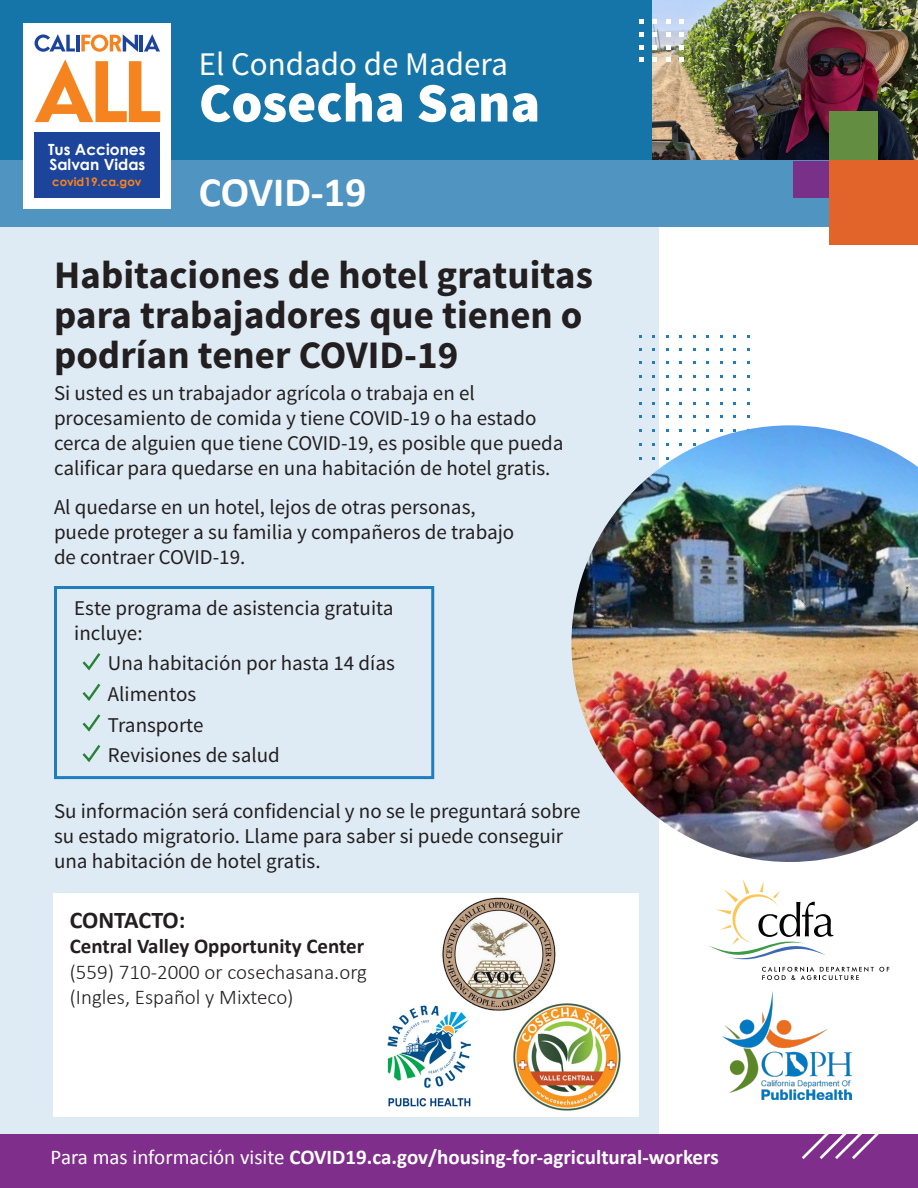
<style>
.page{position:relative;width:918px;height:1188px;background:#fff}
.page>*{position:absolute;margin:0;border:0;box-sizing:border-box;transform-origin:0 0}
.t1{font:900 55.5px "Source Sans Pro";color:#fff}
.t2{font:700 42px "Calibri";color:#fff}
.t3{font:700 39px "Source Sans Pro";color:#231f20}
.t4{font:33px "Source Sans Pro";color:#fff}
.t5{font:700 24px "Calibri";letter-spacing:-.005em;color:#231f20}
.t6{font:21px/25.2px "Source Sans Pro";color:#231f20}
.t7{font:300 21px/25.2px "Calibri";color:#231f20}
.t8{font:700 21px "Calibri";color:#fff}
.t9{font:700 15.45px/15.5px "Century Gothic";color:#fff}
.t10{font:700 11.85px "Century Gothic";color:#f58420}
.s1{font-weight:700}
.s2{font-weight:400}
</style>
<div class="page">
<div style="left:0;top:0;width:918px;height:161px;background:#1675a8"></div>
<img style="left:652px;top:0;width:266px;height:160px">
<div style="left:0;top:160px;width:659px;height:1028px;background:#dfebf4"></div>
<div style="left:0;top:160px;width:918px;height:67px;background:#5094c2"></div>
<div style="left:793px;top:161px;width:36px;height:37px;background:#783089"></div>
<div style="left:829px;top:111px;width:49px;height:50px;background:#638d41"></div>
<div style="left:829px;top:161px;width:89px;height:84px;background:#e3642a"></div>
<div style="left:0;top:1134px;width:918px;height:54px;background:#7f2f8b"></div>
<div style="left:53px;top:893px;width:585px;height:223px;background:#fff"></div>
<svg style="left:639px;top:20px;width:5px;height:4px"></svg>
<svg style="left:652px;top:20px;width:5px;height:4px"></svg>
<svg style="left:666px;top:20px;width:5px;height:4px"></svg>
<svg style="left:679px;top:20px;width:5px;height:4px"></svg>
<svg style="left:639px;top:32px;width:5px;height:5px"></svg>
<svg style="left:652px;top:32px;width:5px;height:5px"></svg>
<svg style="left:666px;top:32px;width:5px;height:5px"></svg>
<svg style="left:679px;top:32px;width:5px;height:5px"></svg>
<svg style="left:639px;top:45px;width:5px;height:4px"></svg>
<svg style="left:652px;top:45px;width:5px;height:4px"></svg>
<svg style="left:666px;top:45px;width:5px;height:4px"></svg>
<svg style="left:679px;top:45px;width:5px;height:4px"></svg>
<svg style="left:639px;top:58px;width:5px;height:4px"></svg>
<svg style="left:652px;top:58px;width:5px;height:4px"></svg>
<svg style="left:666px;top:58px;width:5px;height:4px"></svg>
<svg style="left:679px;top:58px;width:5px;height:4px"></svg>
<img style="left:723px;top:992px;width:129px;height:108px">
<img style="left:571px;top:425px;width:347px;height:437px">
<svg style="left:82px;top:653px;width:18px;height:17px"></svg>
<svg style="left:82px;top:684px;width:18px;height:17px"></svg>
<svg style="left:82px;top:714px;width:18px;height:18px"></svg>
<svg style="left:82px;top:745px;width:18px;height:17px"></svg>
<svg style="left:802px;top:1134px;width:77px;height:25px"></svg>
<svg style="left:708px;top:879px;width:181px;height:101px"></svg>
<div style="left:54px;top:586px;width:380px;height:193px;border:3px solid #1e7dbd"></div>
<div style="left:24px;top:23px;width:147px;height:186px;background:#fff"></div>
<div style="left:35px;top:132px;width:125px;height:66px;background:#1d449b"></div>
<svg style="left:35px;top:59px;width:125px;height:63px"></svg>
<svg style="left:35px;top:34px;width:40px;height:18px"></svg>
<hr style="left:76px;top:35px;width:3px;height:16px;background:#1d449b">
<svg style="left:81px;top:34px;width:57px;height:18px"></svg>
<hr style="left:140px;top:35px;width:3px;height:16px;background:#1d449b">
<svg style="left:144px;top:34px;width:16px;height:17px"></svg>
<img style="left:387px;top:1005px;width:84px;height:102px">
<img style="left:513px;top:1003px;width:108px;height:108px">
<img style="left:443px;top:898px;width:112px;height:112px">
<p class="t9" style="left:48px;top:141px;width:99px">Tus Acciones<br>Salvan Vidas</p>
<p class="t10" style="left:52px;top:173px;width:91px">covid19.ca.gov</p>
<p class="t4" style="left:199px;top:44px;width:311px">El Condado de Madera</p>
<p class="t1" style="left:199px;top:67px;width:343px">Cosecha Sana</p>
<p class="t2" style="left:199px;top:165px;width:169px">COVID-19</p>
<p class="t3" style="left:54px;top:250px;width:541px">Habitaciones de hotel gratuitas</p>
<p class="t3" style="left:54px;top:290px;width:530px">para trabajadores que tienen o</p>
<p class="t3" style="left:54px;top:330px;width:406px">podrían tener COVID-19</p>
<p class="t6" style="left:54px;top:380px;width:511px">Si usted es un trabajador agrícola o trabaja en el procesamiento de comida y tiene COVID-19 o ha estado cerca de alguien que tiene COVID-19, es posible que pueda calificar para quedarse en una habitación de hotel gratis.</p>
<p class="t6" style="left:54px;top:495px;width:462px">Al quedarse en un hotel, lejos de otras personas, puede proteger a su familia y compañeros de trabajo de contraer COVID-19.</p>
<p class="t6" style="left:74px;top:595px;width:321px">Este programa de asistencia gratuita incluye:</p>
<p class="t6" style="left:108px;top:651px;width:288px">Una habitación por hasta 14 días</p>
<p class="t6" style="left:108px;top:682px;width:90px">Alimentos</p>
<p class="t6" style="left:108px;top:712px;width:97px">Transporte</p>
<p class="t6" style="left:108px;top:743px;width:173px">Revisiones de salud</p>
<p class="t6" style="left:54px;top:799px;width:528px">Su información será confidencial y no se le preguntará sobre su estado migratorio. Llame para saber si puede conseguir una habitación de hotel gratis.</p>
<p class="t5" style="left:70px;top:905px;width:117px">CONTACTO:</p>
<p class="t7" style="left:70px;top:934px;width:299px"><span class="s1">Central Valley Opportunity Center </span>(559) 710-2000 or cosechasana.org (Ingles, Español y Mixteco)</p>
<p class="t8" style="left:51px;top:1144px;width:670px"><span class="s2">Para mas información visite</span> COVID19.ca.gov/housing-for-agricultural-workers</p>
</div>
